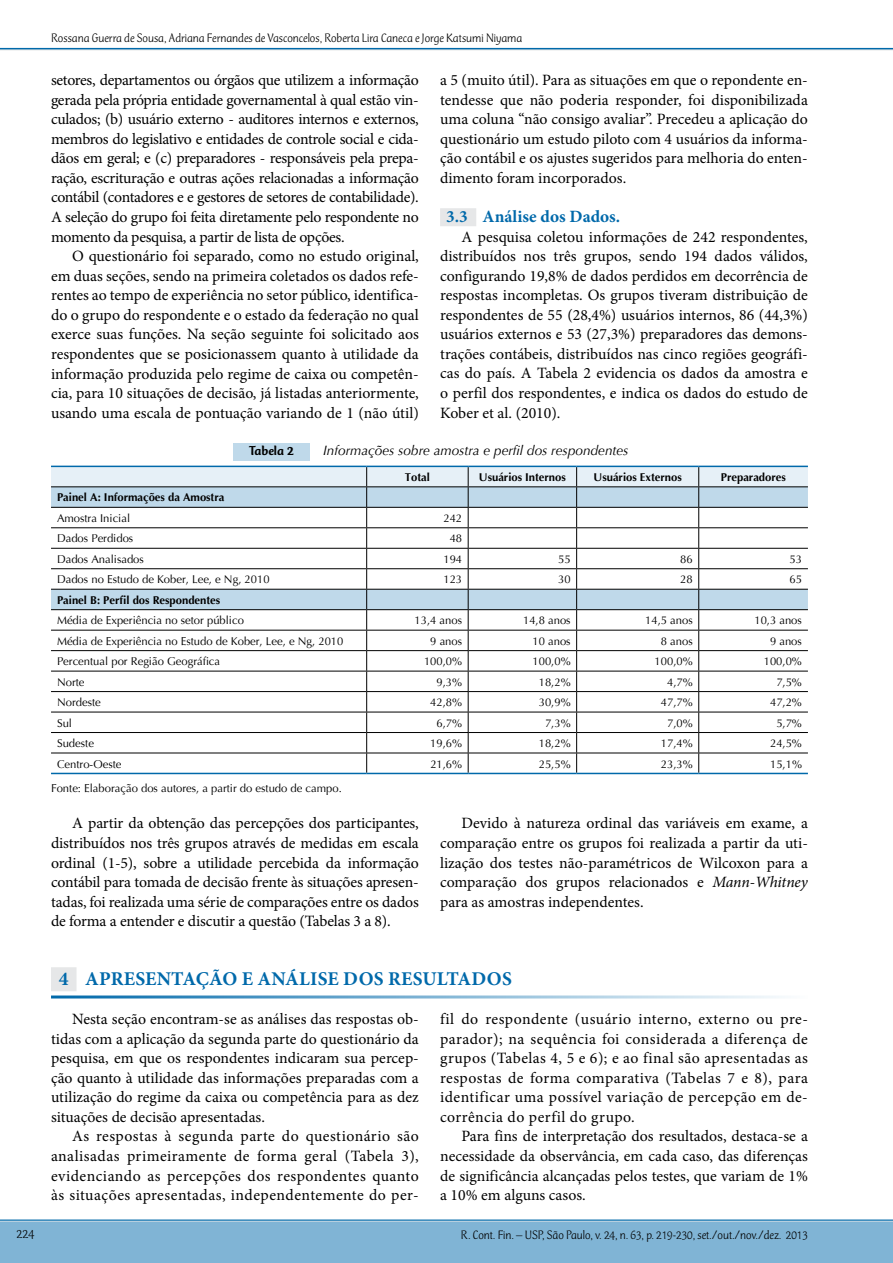
<style>
.page{position:relative;width:893px;height:1263px;background:#fff}
.page>*{position:absolute;margin:0;border:0;box-sizing:border-box;transform-origin:0 0}
.t1{font:700 19.5px "Minion Pro";letter-spacing:.01em;color:#0069aa}
.t2{font:700 17.25px "Minion Pro";color:#0069aa}
.t3{font:15.75px/19.5px "Minion Pro";color:#000;text-align:justify}
.t4{font:italic 13.5px "Optima";color:#000}
.t5{font:500 13.5px "CT Mercurius Std";color:#000}
.t6{font:300 13.5px "CT Mercurius Std";color:#000}
.t7{font:300 12.75px "CT Mercurius Std";color:#000}
.t8{font:11.25px "Optima";color:#000}
.t9{font:700 11.25px "Optima";color:#000}
.s1{font-style:italic}
</style>
<div class="page">
<hr style="left:0;top:49px;width:893px;height:1px;background:#e6e7e8">
<hr style="left:0;top:48px;width:893px;height:1px;background:#0069aa">
<div style="left:0;top:1221px;width:893px;height:42px;background:#80b4d5"></div>
<hr style="left:0;top:1219px;width:893px;height:2px;background:#3387bb">
<div style="left:440px;top:208px;width:36px;height:18px;background:#e6e7e8"></div>
<div style="left:233px;top:443px;width:77px;height:18px;background:#bfd9ea"></div>
<svg style="left:51px;top:467px;width:757px;height:306px"></svg>
<hr style="left:51px;top:466px;width:316px;height:1px;background:#0069aa">
<hr style="left:367px;top:466px;width:101px;height:1px;background:#0069aa">
<hr style="left:468px;top:466px;width:109px;height:1px;background:#0069aa">
<hr style="left:577px;top:466px;width:122px;height:1px;background:#0069aa">
<hr style="left:699px;top:466px;width:109px;height:1px;background:#0069aa">
<hr style="left:51px;top:773px;width:316px;height:1px;background:#0069aa">
<hr style="left:367px;top:773px;width:101px;height:1px;background:#0069aa">
<hr style="left:468px;top:773px;width:109px;height:1px;background:#0069aa">
<hr style="left:577px;top:773px;width:122px;height:1px;background:#0069aa">
<hr style="left:699px;top:773px;width:109px;height:1px;background:#0069aa">
<div style="left:51px;top:967px;width:26px;height:24px;background:#e6e7e8"></div>
<p class="t7" style="left:51px;top:32px;width:472px">Rossana Guerra de Sousa, Adriana Fernandes de Vasconcelos, Roberta Lira Caneca e Jorge Katsumi Niyama</p>
<p class="t3" style="left:51px;top:70px;width:369px">setores, departamentos ou órgãos que utilizem a informação gerada pela própria entidade governamental à qual estão vin&shy;culados; (b) usuário externo - auditores internos e externos, membros do legislativo e entidades de controle social e cida&shy;dãos em geral; e (c) preparadores - responsáveis pela prepa&shy;ração, escrituração e outras ações relacionadas a informação contábil (contadores e e gestores de setores de contabilidade).<br>A seleção do grupo foi feita diretamente pelo respondente no momento da pesquisa, a partir de lista de opções.</p>
<p class="t3" style="left:51px;top:246px;width:369px;text-indent:21px">O questionário foi separado, como no estudo original, em duas seções, sendo na primeira coletados os dados refe&shy;rentes ao tempo de experiência no setor público, identifica&shy;do o grupo do respondente e o estado da federação no qual exerce suas funções. Na seção seguinte foi solicitado aos respondentes que se posicionassem quanto à utilidade da informação produzida pelo regime de caixa ou competên&shy;cia, para 10 situações de decisão, já listadas anteriormente, usando uma escala de pontuação variando de 1 (não útil)</p>
<p class="t3" style="left:440px;top:70px;width:369px">a 5 (muito útil). Para as situações em que o repondente en&shy;tendesse que não poderia responder, foi disponibilizada uma coluna “não consigo avaliar”. Precedeu a aplicação do questionário um estudo piloto com 4 usuários da informa&shy;ção contábil e os ajustes sugeridos para melhoria do enten&shy;dimento foram incorporados.</p>
<p class="t2" style="left:446px;top:204px;width:175px">3.3 ANÁLISE DOS DADOS.</p>
<p class="t3" style="left:440px;top:227px;width:369px;text-indent:21px">A pesquisa coletou informações de 242 respondentes, distribuídos nos três grupos, sendo 194 dados válidos, configurando 19,8% de dados perdidos em decorrência de respostas incompletas. Os grupos tiveram distribuição de respondentes de 55 (28,4%) usuários internos, 86 (44,3%) usuários externos e 53 (27,3%) preparadores das demons&shy;trações contábeis, distribuídos nas cinco regiões geográfi&shy;cas do país. A Tabela 2 evidencia os dados da amostra e o perfil dos respondentes, e indica os dados do estudo de Kober et al. (2010).</p>
<p class="t5" style="left:249px;top:444px;width:46px">Tabela 2</p>
<p class="t4" style="left:323px;top:442px;width:307px">Informações sobre amostra e perfil dos respondentes</p>
<p class="t9" style="left:405px;top:470px;width:27px">Total</p>
<p class="t9" style="left:479px;top:470px;width:88px">Usuários Internos</p>
<p class="t9" style="left:594px;top:470px;width:90px">Usuários Externos</p>
<p class="t9" style="left:721px;top:470px;width:67px">Preparadores</p>
<p class="t9" style="left:57px;top:490px;width:169px">Painel A: Informações da Amostra</p>
<p class="t8" style="left:57px;top:511px;width:75px">Amostra Inicial</p>
<p class="t8" style="left:443px;top:511px;width:20px">242</p>
<p class="t8" style="left:57px;top:531px;width:78px">Dados Perdidos</p>
<p class="t8" style="left:450px;top:531px;width:14px">48</p>
<p class="t8" style="left:57px;top:552px;width:88px">Dados Analisados</p>
<p class="t8" style="left:443px;top:552px;width:20px">194</p>
<p class="t8" style="left:558px;top:552px;width:14px">55</p>
<p class="t8" style="left:680px;top:552px;width:14px">86</p>
<p class="t8" style="left:789px;top:552px;width:14px">53</p>
<p class="t8" style="left:57px;top:572px;width:214px">Dados no Estudo de Kober, Lee, e Ng, 2010</p>
<p class="t8" style="left:443px;top:572px;width:20px">123</p>
<p class="t8" style="left:558px;top:572px;width:14px">30</p>
<p class="t8" style="left:680px;top:572px;width:14px">28</p>
<p class="t8" style="left:789px;top:572px;width:14px">65</p>
<p class="t9" style="left:57px;top:593px;width:165px">Painel B: Perfil dos Respondentes</p>
<p class="t8" style="left:57px;top:613px;width:188px">Média de Experiência no setor público</p>
<p class="t8" style="left:415px;top:613px;width:49px">13,4 anos</p>
<p class="t8" style="left:523px;top:613px;width:49px">14,8 anos</p>
<p class="t8" style="left:645px;top:613px;width:49px">14,5 anos</p>
<p class="t8" style="left:754px;top:613px;width:49px">10,3 anos</p>
<p class="t8" style="left:57px;top:634px;width:288px">Média de Experiência no Estudo de Kober, Lee, e Ng, 2010</p>
<p class="t8" style="left:430px;top:634px;width:33px">9 anos</p>
<p class="t8" style="left:532px;top:634px;width:40px">10 anos</p>
<p class="t8" style="left:661px;top:634px;width:33px">8 anos</p>
<p class="t8" style="left:770px;top:634px;width:33px">9 anos</p>
<p class="t8" style="left:57px;top:654px;width:165px">Percentual por Região Geográfica</p>
<p class="t8" style="left:424px;top:654px;width:40px">100,0%</p>
<p class="t8" style="left:532px;top:654px;width:40px">100,0%</p>
<p class="t8" style="left:655px;top:654px;width:40px">100,0%</p>
<p class="t8" style="left:764px;top:654px;width:40px">100,0%</p>
<p class="t8" style="left:57px;top:675px;width:29px">Norte</p>
<p class="t8" style="left:437px;top:675px;width:27px">9,3%</p>
<p class="t8" style="left:539px;top:675px;width:33px">18,2%</p>
<p class="t8" style="left:667px;top:675px;width:27px">4,7%</p>
<p class="t8" style="left:776px;top:675px;width:27px">7,5%</p>
<p class="t8" style="left:57px;top:695px;width:45px">Nordeste</p>
<p class="t8" style="left:430px;top:695px;width:33px">42,8%</p>
<p class="t8" style="left:539px;top:695px;width:33px">30,9%</p>
<p class="t8" style="left:661px;top:695px;width:33px">47,7%</p>
<p class="t8" style="left:770px;top:695px;width:33px">47,2%</p>
<p class="t8" style="left:57px;top:716px;width:17px">Sul</p>
<p class="t8" style="left:437px;top:716px;width:27px">6,7%</p>
<p class="t8" style="left:545px;top:716px;width:27px">7,3%</p>
<p class="t8" style="left:667px;top:716px;width:27px">7,0%</p>
<p class="t8" style="left:776px;top:716px;width:27px">5,7%</p>
<p class="t8" style="left:57px;top:736px;width:38px">Sudeste</p>
<p class="t8" style="left:430px;top:736px;width:33px">19,6%</p>
<p class="t8" style="left:539px;top:736px;width:33px">18,2%</p>
<p class="t8" style="left:661px;top:736px;width:33px">17,4%</p>
<p class="t8" style="left:770px;top:736px;width:33px">24,5%</p>
<p class="t8" style="left:57px;top:757px;width:66px">Centro-Oeste</p>
<p class="t8" style="left:430px;top:757px;width:33px">21,6%</p>
<p class="t8" style="left:539px;top:757px;width:33px">25,5%</p>
<p class="t8" style="left:661px;top:757px;width:33px">23,3%</p>
<p class="t8" style="left:770px;top:757px;width:33px">15,1%</p>
<p class="t8" style="left:51px;top:781px;width:292px">Fonte: Elaboração dos autores, a partir do estudo de campo.</p>
<p class="t3" style="left:51px;top:814px;width:369px;text-indent:21px">A partir da obtenção das percepções dos participantes, distribuídos nos três grupos através de medidas em escala ordinal (1-5), sobre a utilidade percebida da informação contábil para tomada de decisão frente às situações apresen&shy;tadas, foi realizada uma série de comparações entre os dados de forma a entender e discutir a questão (Tabelas 3 a 8).</p>
<p class="t3" style="left:440px;top:814px;width:369px;text-indent:21px">Devido à natureza ordinal das variáveis em exame, a comparação entre os grupos foi realizada a partir da uti&shy;lização dos testes não-paramétricos de Wilcoxon para a comparação dos grupos relacionados e <span class="s1">Mann-Whitney </span>para as amostras independentes.</p>
<p class="t1" style="left:59px;top:965px;width:24px">4 APRESE</p>
<p class="t1" style="left:157px;top:965px;width:343px">NTAÇÃO E ANÁLISE DOS RESULTADOS</p>
<p class="t3" style="left:51px;top:1009px;width:369px;text-indent:21px">Nesta seção encontram-se as análises das respostas ob&shy;tidas com a aplicação da segunda parte do questionário da pesquisa, em que os respondentes indicaram sua percep&shy;ção quanto à utilidade das informações preparadas com a utilização do regime da caixa ou competência para as dez situações de decisão apresentadas.</p>
<p class="t3" style="left:51px;top:1127px;width:369px;text-indent:21px">As respostas à segunda parte do questionário são analisadas primeiramente de forma geral (Tabela 3), evidenciando as percepções dos respondentes quanto às situações apresentadas, independentemente do per-</p>
<p class="t3" style="left:440px;top:1009px;width:369px">fil do respondente (usuário interno, externo ou pre&shy;parador); na sequência foi considerada a diferença de grupos (Tabelas 4, 5 e 6); e ao final são apresentadas as respostas de forma comparativa (Tabelas 7 e 8), para identificar uma possível variação de percepção em de&shy;corrência do perfil do grupo.</p>
<p class="t3" style="left:440px;top:1127px;width:369px;text-indent:21px">Para fins de interpretação dos resultados, destaca-se a necessidade da observância, em cada caso, das diferenças de significância alcançadas pelos testes, que variam de 1% a 10% em alguns casos.</p>
<p class="t6" style="left:17px;top:1227px;width:19px">224</p>
<p class="t7" style="left:461px;top:1228px;width:348px">R. Cont. Fin. – USP, São Paulo, v. 24, n. 63, p. 219-230, set./out./nov./dez. 2013</p>
</div>
